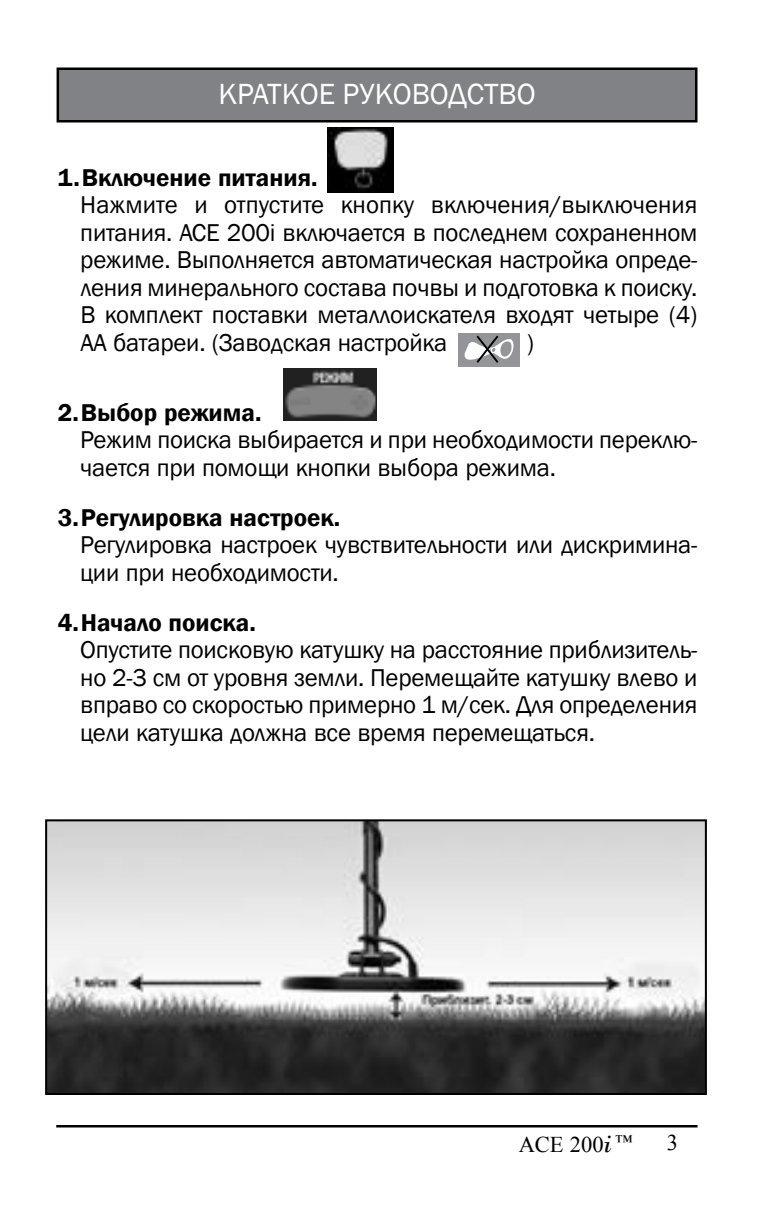
<style>
.page{position:relative;width:765px;height:1215px;background:#fff}
.page>*{position:absolute;margin:0;border:0;box-sizing:border-box;transform-origin:0 0}
.t1{font:30px "Franklin Gothic";color:#fff}
.t2{font:25px/27.5px "Franklin Gothic";letter-spacing:-.01em;color:#000}
.t3{font:600 25px "Franklin Gothic";color:#000}
.t4{font:22.5px "Times New Roman";color:#000}
.s1{font-family:"Bodoni";font-style:italic;font-size:25px}
</style>
<div class="page">
<hr style="left:56px;top:1125px;width:642px;height:3px;background:#000">
<div style="left:58px;top:69px;width:638px;height:52px;background:#808285"></div>
<div style="left:57px;top:68px;width:640px;height:55px;border:2px solid #000"></div>
<img style="left:48px;top:822px;width:656px;height:270px">
<div style="left:45px;top:819px;width:662px;height:276px;border:2px solid #000"></div>
<img style="left:327px;top:128px;width:67px;height:64px">
<img style="left:283px;top:368px;width:93px;height:52px">
<div style="left:458px;top:333px;width:61px;height:34px;background:#939598"></div>
<svg style="left:464px;top:336px;width:50px;height:27px"></svg>
<p class="t1" style="left:218px;top:75px;width:319px">КРАТКОЕ РУКОВОДСТВО</p>
<p class="t3" style="left:58px;top:162px;width:261px">1.Включение питания.</p>
<p class="t2" style="left:80px;top:192px;width:619px">Нажмите и отпустите кнопку включения/выключения питания. ACE 200i включается в последнем сохраненном режиме. Выполняется автоматическая настройка опреде&shy;ления минерального состава почвы и подготовка к поиску.<br>В комплект поставки металлоискателя входят четыре (4)<br>АА батареи. (Заводская настройка</p>
<p class="t2" style="left:527px;top:329px;width:9px">)</p>
<p class="t3" style="left:58px;top:397px;width:205px">2.Выбор режима.</p>
<p class="t2" style="left:80px;top:427px;width:619px">Режим поиска выбирается и при необходимости переклю&shy;чается при помощи кнопки выбора режима.</p>
<p class="t3" style="left:58px;top:502px;width:284px">3.Регулировка настроек.</p>
<p class="t2" style="left:80px;top:532px;width:619px">Регулировка настроек чувствительности или дискримина&shy;ции при необходимости.</p>
<p class="t3" style="left:58px;top:607px;width:200px">4.Начало поиска.</p>
<p class="t2" style="left:80px;top:637px;width:619px;text-align:justify">Опустите поисковую катушку на расстояние приблизитель&shy;но 2-3 см от уровня земли. Перемещайте катушку влево и вправо со скоростью примерно 1 м/сек. Для определения цели катушка должна все время перемещаться.</p>
<p class="t4" style="left:519px;top:1129px;width:115px">ACE 200<span class="s1">i</span> <sup>™</sup></p>
<p class="t4" style="left:667px;top:1127px;width:13px">3</p>
</div>
